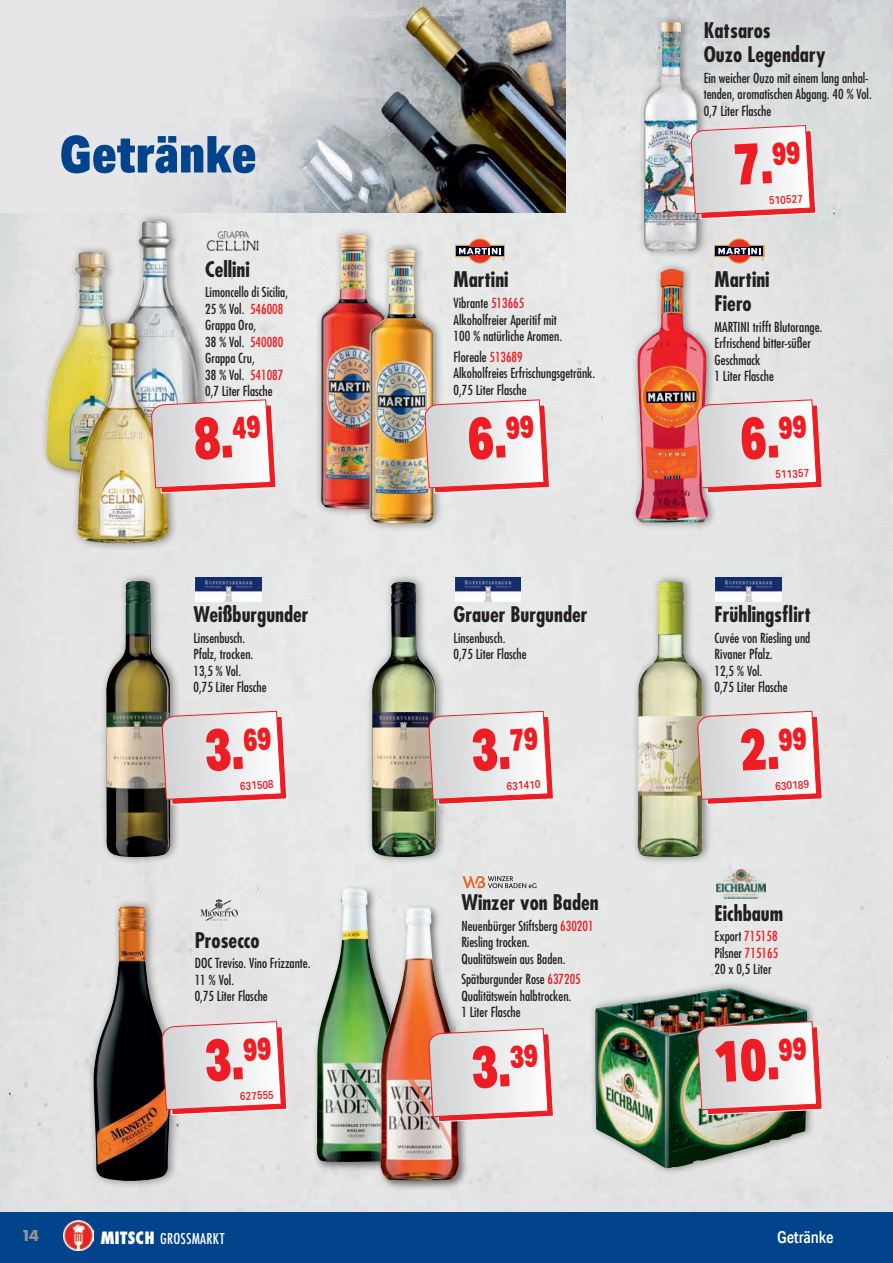
<style>
.page{position:relative;width:893px;height:1263px;background:#fff}
.page>*{position:absolute;margin:0;border:0;box-sizing:border-box;transform-origin:0 0}
.t1{font:900 58.5px "Aktiv Grotesk Cd";color:#ee1d23;scale:.9 1}
.t2{font:900 51px "Aktiv Grotesk Cd";letter-spacing:.01em;color:#01448c}
.t3{font:700 condensed 21px/23.7px "Futura Std";color:#231f20}
.t4{font:500 16.5px "Futura PT Cond";letter-spacing:.015em;color:#fff}
.t5{font:500 16.5px "Aktiv Grotesk Cd";letter-spacing:-.01em;color:#fff}
.t6{font:700 16.5px "Futura PT";color:#939598}
.t7{font:condensed 13.5px/16.5px "Futura Std";color:#231f20}
.t8{font:500 11.25px "Aktiv Grotesk Cd";color:#ee1d23}
.s1{color:#ee1d23}
.s2{font-family:"Futura Std";font-weight:800;font-stretch:condensed}
</style>
<div class="page">
<img style="left:0;top:0;width:893px;height:1212px">
<img style="left:0;top:0;width:566px;height:213px">
<div style="left:0;top:1212px;width:893px;height:51px;background:#01448c"></div>
<img style="left:63px;top:1220px;width:30px;height:30px">
<div style="left:87px;top:898px;width:94px;height:291px;background:#231f20;opacity:.5"></div>
<img style="left:94px;top:906px;width:76px;height:275px">
<div style="left:100px;top:573px;width:80px;height:292px;background:#231f20;opacity:.5"></div>
<img style="left:106px;top:581px;width:65px;height:276px">
<div style="left:632px;top:573px;width:81px;height:292px;background:#231f20;opacity:.5"></div>
<img style="left:637px;top:581px;width:66px;height:276px">
<div style="left:365px;top:574px;width:81px;height:291px;background:#231f20;opacity:.5"></div>
<img style="left:371px;top:582px;width:66px;height:275px">
<div style="left:313px;top:884px;width:92px;height:288px;background:#231f20;opacity:.6"></div>
<img style="left:317px;top:889px;width:67px;height:273px">
<div style="left:377px;top:903px;width:91px;height:287px;background:#231f20;opacity:.6"></div>
<img style="left:380px;top:907px;width:79px;height:274px">
<div style="left:589px;top:981px;width:228px;height:195px;background:#231f20;opacity:.5"></div>
<img style="left:595px;top:988px;width:212px;height:180px">
<div style="left:40px;top:244px;width:107px;height:237px;background:#231f20;opacity:.5"></div>
<img style="left:46px;top:252px;width:58px;height:221px">
<div style="left:104px;top:213px;width:106px;height:236px;background:#231f20;opacity:.5"></div>
<img style="left:109px;top:221px;width:92px;height:178px">
<div style="left:72px;top:315px;width:106px;height:236px;background:#231f20;opacity:.5"></div>
<img style="left:77px;top:323px;width:91px;height:220px">
<div style="left:638px;top:14px;width:70px;height:245px;background:#231f20;opacity:.5"></div>
<img style="left:644px;top:22px;width:54px;height:229px">
<div style="left:315px;top:227px;width:80px;height:290px;background:#231f20;opacity:.5"></div>
<img style="left:321px;top:235px;width:64px;height:274px">
<div style="left:630px;top:261px;width:88px;height:270px;background:#231f20;opacity:.5"></div>
<img style="left:635px;top:269px;width:73px;height:253px">
<div style="left:363px;top:241px;width:81px;height:291px;background:#231f20;opacity:.5"></div>
<img style="left:370px;top:249px;width:64px;height:275px">
<img style="left:206px;top:231px;width:53px;height:19px">
<svg style="left:455px;top:239px;width:50px;height:24px"></svg>
<svg style="left:714px;top:239px;width:50px;height:24px"></svg>
<img style="left:196px;top:578px;width:65px;height:23px">
<img style="left:455px;top:578px;width:66px;height:23px">
<img style="left:716px;top:578px;width:65px;height:23px">
<img style="left:196px;top:893px;width:47px;height:34px">
<svg style="left:462px;top:876px;width:74px;height:12px"></svg>
<img style="left:716px;top:870px;width:50px;height:29px">
<svg style="left:691px;top:125px;width:125px;height:94px"></svg>
<svg style="left:697px;top:399px;width:126px;height:95px"></svg>
<svg style="left:425px;top:399px;width:125px;height:95px"></svg>
<svg style="left:151px;top:399px;width:126px;height:95px"></svg>
<svg style="left:697px;top:710px;width:126px;height:95px"></svg>
<svg style="left:697px;top:1021px;width:126px;height:94px"></svg>
<svg style="left:429px;top:710px;width:125px;height:95px"></svg>
<svg style="left:429px;top:1028px;width:125px;height:94px"></svg>
<svg style="left:162px;top:710px;width:126px;height:95px"></svg>
<svg style="left:162px;top:1021px;width:126px;height:94px"></svg>
<h2 class="t2" style="left:60px;top:122px;width:198px">Getränke</h2>
<h3 class="t3" style="left:205px;top:257px;width:46px">Cellini</h3>
<p class="t7" style="left:205px;top:284px;width:84px">Limoncello di Sicilia,<br>25 % Vol. <span class="s1">546008<br></span>Grappa Oro,<br>38 % Vol. <span class="s1">540080<br></span>Grappa Cru,<br>38 % Vol. <span class="s1">541087<br></span>0,7 Liter Flasche</p>
<h1 class="t1" style="left:192px;top:401px;width:76px;rotate:-3deg">8.<sup>49</sup></h1>
<h3 class="t3" style="left:193px;top:602px;width:117px">Weißburgunder</h3>
<p class="t7" style="left:193px;top:629px;width:75px">Linsenbusch.<br>Pfalz, trocken.<br>13,5 % Vol.<br>0,75 Liter Flasche</p>
<h1 class="t1" style="left:203px;top:712px;width:76px;rotate:-3deg">3.<sup>69</sup></h1>
<p class="t8" style="left:240px;top:779px;width:35px;rotate:-3deg">631508</p>
<h3 class="t3" style="left:195px;top:928px;width:66px">Prosecco</h3>
<p class="t7" style="left:195px;top:955px;width:117px">DOC Treviso. Vino Frizzante.<br>11 % Vol.<br>0,75 Liter Flasche</p>
<h1 class="t1" style="left:203px;top:1022px;width:76px;rotate:-3deg">3.<sup>99</sup></h1>
<p class="t8" style="left:240px;top:1089px;width:35px;rotate:-3deg">627555</p>
<h3 class="t3" style="left:454px;top:268px;width:57px">Martini</h3>
<p class="t7" style="left:454px;top:295px;width:110px">Vibrante <span class="s1">513665<br></span>Alkoholfreier Aperitif mit<br>100 % natürliche Aromen.</p>
<p class="t7" style="left:454px;top:348px;width:143px">Floreale <span class="s1">513689<br></span>Alkoholfreies Erfrischungsgetränk.<br>0,75 Liter Flasche</p>
<h1 class="t1" style="left:466px;top:401px;width:76px;rotate:-3deg">6.<sup>99</sup></h1>
<h3 class="t3" style="left:454px;top:602px;width:135px">Grauer Burgunder</h3>
<p class="t7" style="left:454px;top:629px;width:75px">Linsenbusch.<br>0,75 Liter Flasche</p>
<h1 class="t1" style="left:469px;top:712px;width:76px;rotate:-3deg">3.<sup>79</sup></h1>
<p class="t8" style="left:506px;top:779px;width:35px;rotate:-3deg">631410</p>
<h3 class="t3" style="left:461px;top:890px;width:139px">Winzer von Baden</h3>
<p class="t7" style="left:461px;top:917px;width:134px">Neuenbürger Stiftsberg <span class="s1">630201<br></span>Riesling trocken.<br>Qualitätswein aus Baden.</p>
<p class="t7" style="left:461px;top:971px;width:121px">Spätburgunder Rose <span class="s1">637205<br></span>Qualitätswein halbtrocken.<br>1 Liter Flasche</p>
<h1 class="t1" style="left:469px;top:1029px;width:76px;rotate:-3deg">3.<sup>39</sup></h1>
<h3 class="t3" style="left:704px;top:19px;width:123px">Katsaros<br>Ouzo Legendary</h3>
<p class="t7" style="left:704px;top:69px;width:170px">Ein weicher Ouzo mit einem lang anhal&shy;tenden, aromatischen Abgang. 40 % Vol.<br>0,7 Liter Flasche</p>
<h1 class="t1" style="left:732px;top:127px;width:76px;rotate:-3deg">7.<sup>99</sup></h1>
<p class="t8" style="left:769px;top:193px;width:35px;rotate:-3deg">510527</p>
<h3 class="t3" style="left:715px;top:268px;width:57px">Martini<br>Fiero</h3>
<p class="t7" style="left:715px;top:318px;width:109px">MARTINI trifft Blutorange.<br>Erfrischend bitter-süßer<br>Geschmack<br>1 Liter Flasche</p>
<h1 class="t1" style="left:738px;top:401px;width:76px;rotate:-3deg">6.<sup>99</sup></h1>
<p class="t8" style="left:775px;top:468px;width:35px;rotate:-3deg">511357</p>
<h3 class="t3" style="left:715px;top:602px;width:98px">Frühlingsflirt</h3>
<p class="t7" style="left:715px;top:629px;width:97px">Cuvée von Riesling und<br>Rivaner Pfalz.<br>12,5 % Vol.<br>0,75 Liter Flasche</p>
<h1 class="t1" style="left:738px;top:712px;width:76px;rotate:-3deg">2.<sup>99</sup></h1>
<p class="t8" style="left:775px;top:779px;width:35px;rotate:-3deg">630189</p>
<h3 class="t3" style="left:715px;top:901px;width:70px">Eichbaum</h3>
<p class="t7" style="left:715px;top:928px;width:65px;text-align:justify">Export <span class="s1">715158<br></span>Pilsner <span class="s1">715165<br></span>20 x 0,5 Liter</p>
<h1 class="t1" style="left:712px;top:1024px;width:105px;rotate:-3deg">10.<sup>99</sup></h1>
<p class="t6" style="left:21px;top:1225px;width:19px">14</p>
<p class="t4" style="left:101px;top:1229px;width:125px"><span class="s2">MITSCH</span> GROSSMARKT</p>
<p class="t5" style="left:777px;top:1227px;width:58px">Getränke</p>
</div>
